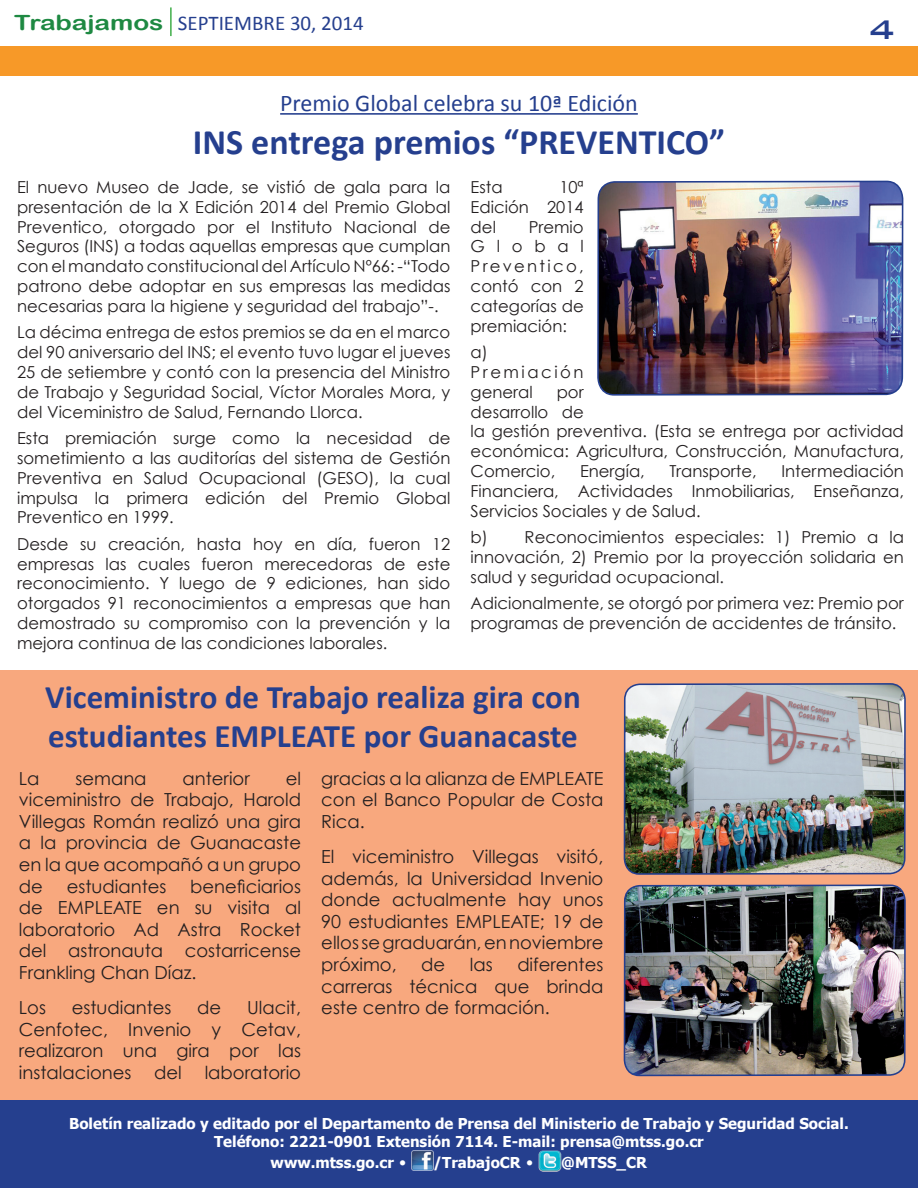
<style>
.page{position:relative;width:918px;height:1188px;background:#fff}
.page>*{position:absolute;margin:0;border:0;box-sizing:border-box;transform-origin:0 0}
.t1{font:700 36px "Calibri";color:#253f8e}
.t2{font:500 36px "Bank Gothic";color:#253f8e}
.t3{font:700 33px/39.6px "Calibri";color:#253f8e}
.t4{font:24px "Calibri";color:#253f8e}
.t5{font:21px "Arial Rounded MT Bold";color:#1e8942;scale:1.25 1}
.t6{font:21px "Calibri";color:#253f8e}
.t7{font:18px/21.6px "Century Gothic";color:#231f20;text-align:justify}
.t8{font:16.5px/19.8px "Century Gothic";color:#231f20;text-align:justify}
.t9{font:16.5px/19.8px "Century Gothic";letter-spacing:.155em;color:#231f20}
.t10{font:700 15px/18px "Tahoma";color:#fff;text-align:center}
.s1{font-family:"Calibri";color:#253f8e}
.s2{font-family:"Palatino";font-weight:400}
</style>
<div class="page">
<div style="left:0;top:46px;width:918px;height:30px;background:#f79928"></div>
<hr style="left:170px;top:7px;width:2px;height:29px;background:#40ae49">
<div style="left:0;top:1099px;width:918px;height:89px;background:#253f8e"></div>
<img style="left:412px;top:1150px;width:21px;height:20px">
<img style="left:539px;top:1151px;width:22px;height:20px">
<hr style="left:280px;top:113px;width:358px;height:2px;background:#253f8e">
<img style="left:597px;top:180px;width:307px;height:216px">
<div style="left:0;top:670px;width:918px;height:429px;background:#f8a87e"></div>
<img style="left:623px;top:683px;width:283px;height:192px">
<img style="left:623px;top:884px;width:283px;height:193px">
<p class="t5" style="left:14px;top:10px;width:141px">Trabajamos <span class="s1">septiemb</span></p>
<p class="t6" style="left:264px;top:10px;width:102px">re 30, 2014</p>
<h1 class="t2" style="left:868px;top:1px;width:29px">4</h1>
<h3 class="t4" style="left:280px;top:88px;width:359px">Premio Global celebra su 10ª Edición</h3>
<h1 class="t1" style="left:193px;top:120px;width:534px">INS entrega premios “PREVENTICO”</h1>
<p class="t8" style="left:17px;top:177px;width:435px">El nuevo Museo de Jade, se vistió de gala para la presentación de la X Edición 2014 del Premio Global Preventico, otorgado por el Instituto Nacional de Seguros (INS) a todas aquellas empresas que cumplan con el mandato constitucional del Artículo Nº66: -“Todo patrono debe adoptar en sus empresas las medidas necesarias para la higiene y seguridad del trabajo”-.</p>
<p class="t8" style="left:17px;top:322px;width:435px">La décima entrega de estos premios se da en el marco del 90 aniversario del INS; el evento tuvo lugar el jueves 25 de setiembre y contó con la presencia del Ministro de Trabajo y Seguridad Social, Víctor Morales Mora, y del Viceministro de Salud, Fernando Llorca.</p>
<p class="t8" style="left:17px;top:428px;width:435px">Esta premiación surge como la necesidad de sometimiento a las auditorías del sistema de Gestión Preventiva en Salud Ocupacional (GESO), la cual impulsa la primera edición del Premio Global Preventico en 1999.</p>
<p class="t8" style="left:17px;top:534px;width:435px">Desde su creación, hasta hoy en día, fueron 12 empresas las cuales fueron merecedoras de este reconocimiento. Y luego de 9 ediciones, han sido otorgados 91 reconocimientos a empresas que han demostrado su compromiso con la prevención y la mejora continua de las condiciones laborales.</p>
<p class="t8" style="left:471px;top:177px;width:115px;text-indent:89px">10ª Edición 2014 del</p>
<p class="t8" style="left:471px;top:177px;width:34px">Esta</p>
<p class="t8" style="left:471px;top:217px;width:115px;text-indent:58px">Premio Global Preventico, contó con 2 categorías de premiación:</p>
<p class="t9" style="left:471px;top:342px;width:115px">a)<br>Premiación general</p>
<p class="t8" style="left:471px;top:382px;width:435px;text-align:left;text-indent:86px">por<br>desarrollo de<br>la gestión preventiva. (Esta se entrega por actividad económica: Agricultura, Construcción, Manufactura,<br>Comercio,</p>
<p class="t8" style="left:471px;top:461px;width:435px;text-indent:311px">Intermediación Financiera, Actividades Inmobiliarias, Enseñanza, Servicios Sociales y de Salud.</p>
<p class="t8" style="left:471px;top:527px;width:435px">b) Reconocimientos especiales: 1) Premio a la innovación, 2) Premio por la proyección solidaria en salud y seguridad ocupacional.</p>
<p class="t8" style="left:471px;top:593px;width:435px">Adicionalmente, se otorgó por primera vez: Premio por programas de prevención de accidentes de tránsito.</p>
<p class="t8" style="left:580px;top:461px;width:66px">Energía,</p>
<p class="t8" style="left:670px;top:461px;width:89px">Transporte,</p>
<h2 class="t3" style="left:45px;top:676px;width:537px">Viceministro de Trabajo realiza gira con estudiantes EMPLEATE por Guanacaste</h2>
<p class="t7" style="left:19px;top:767px;width:22px">La</p>
<p class="t7" style="left:75px;top:767px;width:73px">semana</p>
<p class="t7" style="left:183px;top:767px;width:69px">anterior</p>
<p class="t7" style="left:19px;top:767px;width:284px;text-indent:267px">el viceministro de Trabajo, Harold Villegas Román realizó una gira a la provincia de Guanacaste en la que acompañó a un grupo de</p>
<p class="t7" style="left:19px;top:875px;width:284px;text-indent:171px">beneficiarios de EMPLEATE en su visita al laboratorio Ad Astra Rocket del astronauta costarricense Frankling Chan Díaz.</p>
<p class="t7" style="left:19px;top:997px;width:29px">Los</p>
<p class="t7" style="left:72px;top:997px;width:101px">estudiantes</p>
<p class="t7" style="left:197px;top:997px;width:26px">de</p>
<p class="t7" style="left:67px;top:875px;width:101px">estudiantes</p>
<p class="t7" style="left:19px;top:997px;width:284px;text-indent:228px">Ulacit, Cenfotec, Invenio y Cetav, realizaron una gira por las instalaciones</p>
<p class="t7" style="left:154px;top:1061px;width:29px">del</p>
<p class="t7" style="left:205px;top:1061px;width:98px">laboratorio</p>
<p class="t7" style="left:321px;top:767px;width:284px">gracias a la alianza de EMPLEATE con el Banco Popular de Costa Rica.</p>
<p class="t7" style="left:321px;top:845px;width:284px">El viceministro Villegas visitó, además, la Universidad Invenio donde actualmente hay unos 90 estudiantes EMPLEATE; 19 de ellos se graduarán, en noviembre próximo,</p>
<p class="t7" style="left:321px;top:953px;width:284px;text-indent:196px">diferentes carreras técnica que brinda este centro de formación.</p>
<p class="t7" style="left:421px;top:953px;width:26px">de</p>
<p class="t7" style="left:470px;top:953px;width:24px">las</p>
<p class="t10" style="left:69px;top:1114px;width:781px">Boletín realizado y editado por el Departamento de Prensa del Ministerio de Trabajo y Seguridad Social.<br>Teléfono: 2221-0901 Extensión 7114. E-mail: prensa@mtss.go.cr</p>
<p class="t10" style="left:271px;top:1153px;width:138px">www.mtss.go.cr <span class="s2">•</span></p>
<p class="t10" style="left:433px;top:1153px;width:102px">/TrabajoCR <span class="s2">•</span></p>
<p class="t10" style="left:561px;top:1153px;width:87px">@MTSS_CR</p>
</div>
